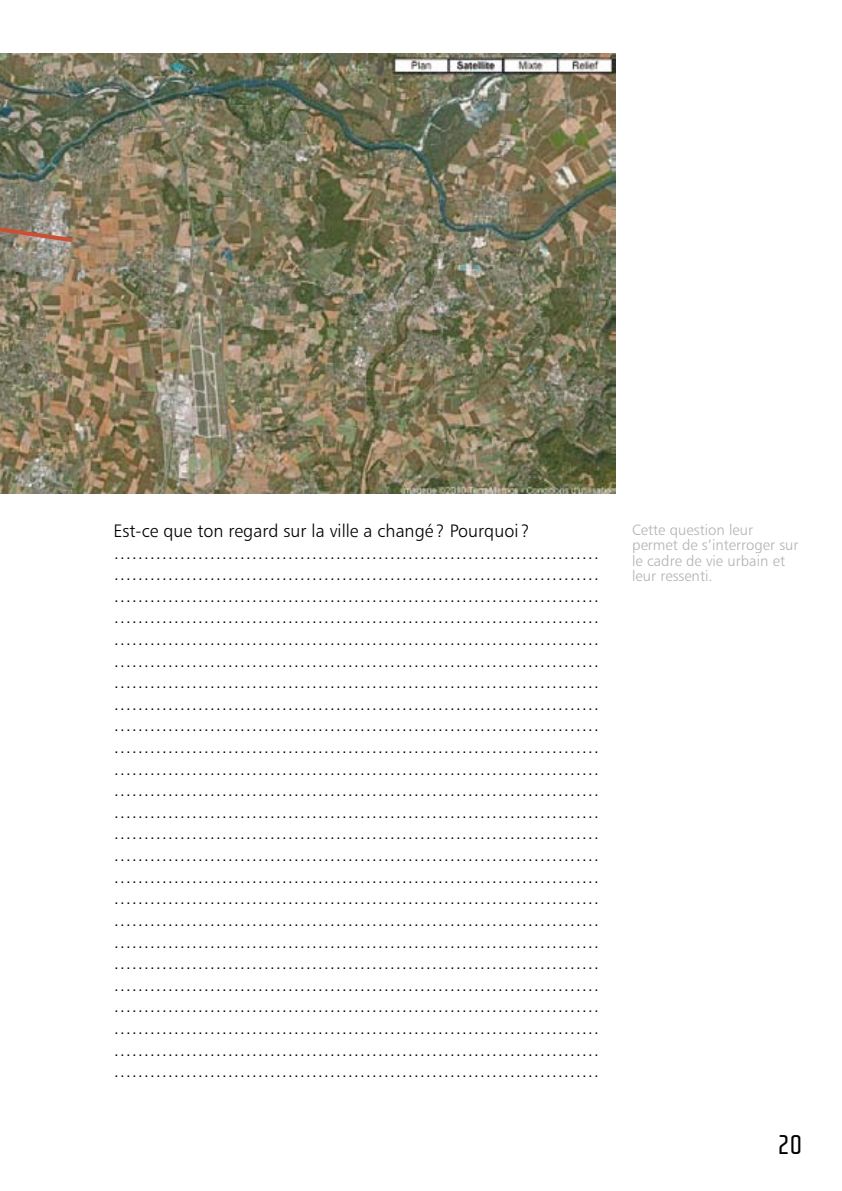
<style>
.page{position:relative;width:842px;height:1191px;background:#fff}
.page>*{position:absolute;margin:0;border:0;box-sizing:border-box;transform-origin:0 0}
.t1{font:28px "Cholla Sans";color:#000}
.t2{font:18px/21.6px "Humanist 777 BT Light B";color:#000}
.t3{font:15px/15.6px "Humanist 777 BT Light B";color:#b1b3b4}
</style>
<div class="page">
<img style="left:0;top:54px;width:615px;height:439px">
<svg style="left:0;top:204px;width:76px;height:118px"></svg>
<p class="t2" style="left:113px;top:519px;width:487px">Est-ce que ton regard sur la ville a changé ? Pourquoi ? ……………………………………………………………………… ……………………………………………………………………… ……………………………………………………………………… ……………………………………………………………………… ……………………………………………………………………… ……………………………………………………………………… ……………………………………………………………………… ……………………………………………………………………… ……………………………………………………………………… ……………………………………………………………………… ……………………………………………………………………… ……………………………………………………………………… ……………………………………………………………………… ……………………………………………………………………… ……………………………………………………………………… ……………………………………………………………………… ……………………………………………………………………… ……………………………………………………………………… ……………………………………………………………………… ……………………………………………………………………… ……………………………………………………………………… ……………………………………………………………………… ……………………………………………………………………… ……………………………………………………………………… ………………………………………………………………………</p>
<p class="t3" style="left:632px;top:521px;width:168px">Cette question leur permet de s’interroger sur le cadre de vie urbain et leur ressenti.</p>
<h1 class="t1" style="left:778px;top:1129px;width:26px">20</h1>
</div>
